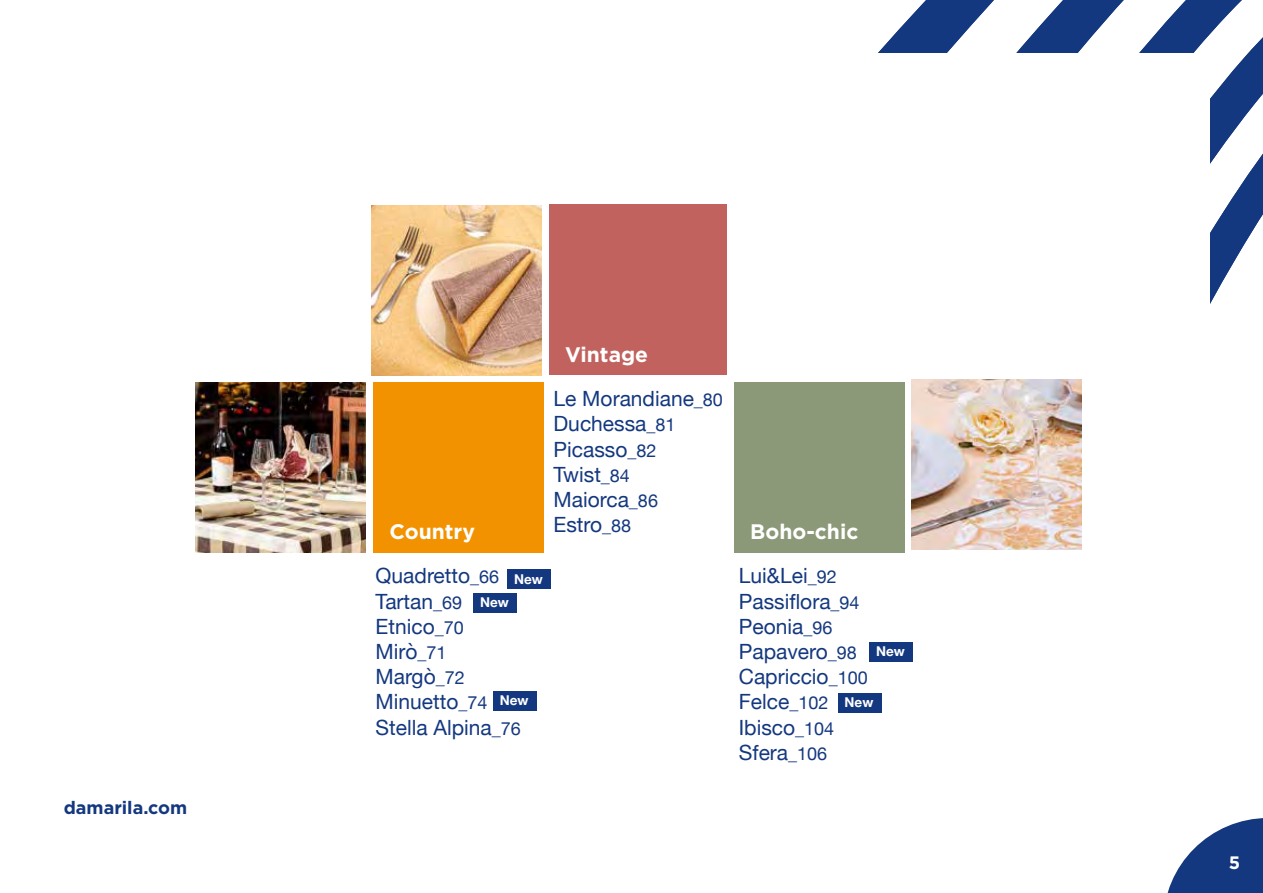
<style>
.page{position:relative;width:1263px;height:893px;background:#fff}
.page>*{position:absolute;margin:0;border:0;box-sizing:border-box;transform-origin:0 0}
.t1{font:21px/25.2px "Helvetica Neue";color:#14387f}
.t2{font:700 21px "Gotham";color:#fff}
.t3{font:700 18px "Gotham";color:#14387f}
.t4{font:700 18px "Gotham";color:#fff}
.t5{font:700 13.5px "Helvetica Neue";color:#fff}
.s1{font-size:18px}
</style>
<div class="page">
<svg style="left:878px;top:0;width:385px;height:304px"></svg>
<div style="left:104px;top:53px;width:1106px;height:840px;background:#fff"></div>
<div style="left:373px;top:382px;width:171px;height:170px;background:#f39200"></div>
<div style="left:734px;top:382px;width:170px;height:170px;background:#8c9978"></div>
<div style="left:549px;top:205px;width:178px;height:170px;background:#c1625e"></div>
<div style="left:507px;top:570px;width:44px;height:19px;background:#14387f"></div>
<div style="left:869px;top:642px;width:44px;height:19px;background:#14387f"></div>
<div style="left:838px;top:693px;width:43px;height:19px;background:#14387f"></div>
<div style="left:473px;top:593px;width:44px;height:19px;background:#14387f"></div>
<div style="left:493px;top:691px;width:43px;height:19px;background:#14387f"></div>
<img style="left:196px;top:382px;width:170px;height:170px">
<img style="left:371px;top:206px;width:170px;height:170px">
<img style="left:911px;top:379px;width:170px;height:170px">
<svg style="left:1167px;top:818px;width:96px;height:75px"></svg>
<p class="t3" style="left:64px;top:795px;width:125px">damarila.com</p>
<p class="t2" style="left:565px;top:340px;width:84px">Vintage</p>
<p class="t1" style="left:553px;top:387px;width:171px">Le Morandiane<span class="s1">_80<br></span>Duchessa<span class="s1">_81<br></span>Picasso<span class="s1">_82<br></span>Twist<span class="s1">_84<br></span>Maiorca<span class="s1">_86</span></p>
<p class="t2" style="left:389px;top:517px;width:87px">Country</p>
<p class="t1" style="left:553px;top:513px;width:79px">Estro<span class="s1">_88</span></p>
<p class="t2" style="left:750px;top:517px;width:110px">Boho-chic</p>
<p class="t1" style="left:376px;top:565px;width:147px">Quadretto<span class="s1">_66<br></span>Tartan<span class="s1">_69<br></span>Etnico<span class="s1">_70<br></span>Mirò<span class="s1">_71<br></span>Margò<span class="s1">_72<br></span>Minuetto<span class="s1">_74<br></span>Stella Alpina<span class="s1">_76</span></p>
<p class="t1" style="left:739px;top:565px;width:130px">Lui&amp;Lei<span class="s1">_92<br></span>Passiflora<span class="s1">_94<br></span>Peonia<span class="s1">_96<br></span>Papavero<span class="s1">_98<br></span>Capriccio<span class="s1">_100<br></span>Felce<span class="s1">_102<br></span>Ibisco<span class="s1">_104<br></span>Sfera<span class="s1">_106</span></p>
<p class="t5" style="left:514px;top:569px;width:30px">New</p>
<p class="t5" style="left:480px;top:592px;width:30px">New</p>
<p class="t5" style="left:876px;top:641px;width:30px">New</p>
<p class="t5" style="left:500px;top:690px;width:30px">New</p>
<p class="t5" style="left:845px;top:692px;width:30px">New</p>
<p class="t4" style="left:1229px;top:851px;width:13px">5</p>
</div>
